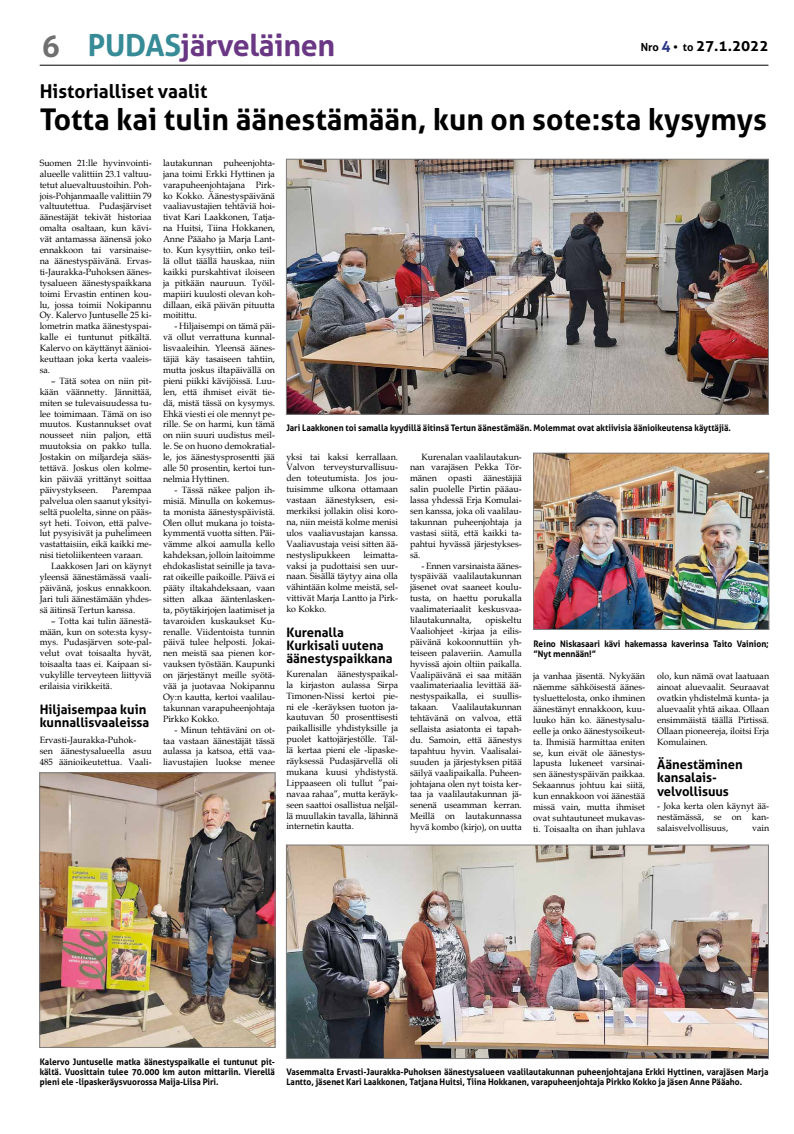
<style>
.page{position:relative;width:794px;height:1134px;background:#fff}
.page>*{position:absolute;margin:0;border:0;box-sizing:border-box;transform-origin:0 0}
.t1{font:700 30.3px "Aller";letter-spacing:-.01em;color:#6a3784}
.t2{font:700 30px "Aller";color:#000}
.t3{font:700 19px "Aller";color:#000}
.t4{font:700 15.2px "Aller";color:#000}
.t5{font:700 13px/13.2px "Aller";color:#000}
.t6{font:9.1px/10.9px "Book Antiqua";color:#000;text-align:justify}
.t7{font:700 9px/10px "Aller";color:#000;scale:.94 1}
.s1{font-size:30px;color:#706f6f}
.s2{color:#368b97}
.s3{font-size:11.1px}
.s4{color:#283583}
</style>
<div class="page">
<hr style="left:40px;top:65px;width:728px;height:1px;background:#000">
<img style="left:41px;top:774px;width:232px;height:272px">
<div style="left:39px;top:772px;width:236px;height:276px;border:1px solid #7c7b7b"></div>
<img style="left:288px;top:161px;width:478px;height:252px">
<div style="left:286px;top:159px;width:482px;height:256px;border:1px solid #7c7b7b"></div>
<img style="left:288px;top:847px;width:478px;height:210px">
<div style="left:286px;top:845px;width:482px;height:214px;border:1px solid #7c7b7b"></div>
<img style="left:535px;top:455px;width:232px;height:173px">
<div style="left:533px;top:453px;width:236px;height:177px;border:1px solid #7c7b7b"></div>
<h1 class="t1" style="left:42px;top:26px;width:295px"><span class="s1">6</span> <span class="s2">PUDAS</span>järveläinen</h1>
<h3 class="t4" style="left:641px;top:37px;width:129px"><span class="s3">Nro</span> <span class="s4">4</span> <span class="s3">• to</span> 27.1.2022</h3>
<h3 class="t3" style="left:40px;top:79px;width:169px">Historialliset vaalit</h3>
<h2 class="t2" style="left:40px;top:100px;width:728px">Totta kai tulin äänestämään, kun on sote:sta kysymys</h2>
<p class="t6" style="left:163px;top:157px;width:113px">lautakunnan puheenjohta&shy;jana toimi Erkki Hyttinen ja varapuheenjohtajana Pirk&shy;ko Kokko. Äänestyspäivänä vaaliavustajien tehtäviä hoi&shy;tivat Kari Laakkonen, Tatja&shy;na Huitsi, Tiina Hokkanen, Anne Pääaho ja Marja Lant&shy;to. Kun kysyttiin, onko teil&shy;lä ollut täällä hauskaa, niin kaikki purskahtivat iloiseen ja pitkään nauruun. Työil&shy;mapiiri kuulosti olevan koh&shy;dillaan, eikä päivän pituutta moitittu.</p>
<p class="t6" style="left:163px;top:321px;width:113px;text-indent:11px">- Hiljaisempi on tämä päi&shy;vä ollut verrattuna kunnal&shy;lisvaaleihin. Yleensä äänes&shy;täjiä käy tasaiseen tahtiin, mutta joskus iltapäivällä on pieni piikki kävijöissä. Luu&shy;len, että ihmiset eivät tie&shy;dä, mistä tässä on kysymys.<br>Ehkä viesti ei ole mennyt pe&shy;rille. Se on harmi, kun tämä on niin suuri uudistus meil&shy;le. Se on huono demokratial&shy;le, jos äänestysprosentti jää alle 50 prosentin, kertoi tun&shy;nelmia Hyttinen.</p>
<p class="t6" style="left:163px;top:484px;width:113px;text-indent:11px">- Tässä näkee paljon ih&shy;misiä. Minulla on kokemus&shy;ta monista äänestyspäivistä.<br>Olen ollut mukana jo toista&shy;kymmentä vuotta sitten. Päi&shy;vämme alkoi aamulla kello kahdeksan, jolloin laitoimme ehdokaslistat seinille ja tava&shy;rat oikeille paikoille. Päivä ei pääty iltakahdeksaan, vaan sitten alkaa ääntenlasken&shy;ta, pöytäkirjojen laatimiset ja tavaroiden kuskaukset Ku&shy;renalle. Viidentoista tunnin päivä tulee helposti. Jokai&shy;nen meistä saa pienen kor&shy;vauksen työstään. Kaupunki on järjestänyt meille syötä&shy;vää ja juotavaa Nokipannu Oy:n kautta, kertoi vaalilau&shy;takunnan varapuheenjohtaja Pirkko Kokko.</p>
<p class="t6" style="left:163px;top:724px;width:113px;text-indent:11px">- Minun tehtäväni on ot&shy;taa vastaan äänestäjät tässä aulassa ja katsoa, että vaa&shy;liavustajien luokse menee</p>
<p class="t6" style="left:40px;top:157px;width:113px">Suomen 21:lle hyvinvointi&shy;alueelle valittiin 23.1 valtuu&shy;tetut aluevaltuustoihin. Poh&shy;jois-Pohjanmaalle valittiin 79 valtuutettua. Pudasjärviset äänestäjät tekivät historiaa omalta osaltaan, kun kävi&shy;vät antamassa äänensä joko ennakkoon tai varsinaise&shy;na äänestyspäivänä. Ervas&shy;ti-Jaurakka-Puhoksen äänes&shy;tysalueen äänestyspaikkana toimi Ervastin entinen kou&shy;lu, jossa toimii Nokipannu Oy. Kalervo Juntuselle 25 ki&shy;lometrin matka äänestyspai&shy;kalle ei tuntunut pitkältä.<br>Kalervo on käyttänyt äänioi&shy;keuttaan joka kerta vaaleis&shy;sa.</p>
<p class="t6" style="left:40px;top:375px;width:113px;text-indent:11px">– Tätä sotea on niin pit&shy;kään väännetty. Jännittää, miten se tulevaisuudessa tu&shy;lee toimimaan. Tämä on iso muutos. Kustannukset ovat nousseet niin paljon, että muutoksia on pakko tulla.<br>Jostakin on miljardeja sääs&shy;tettävä. Joskus olen kolme&shy;kin päivää yrittänyt soittaa päivystykseen.</p>
<p class="t7" style="left:286px;top:423px;width:474px">Jari Laakkonen toi samalla kyydillä äitinsä Tertun äänestämään. Molemmat ovat aktiivisia äänioikeutensa käyttäjiä.</p>
<p class="t6" style="left:286px;top:451px;width:113px">yksi tai kaksi kerrallaan.<br>Valvon terveysturvallisuu&shy;den toteutumista. Jos jou&shy;tuisimme ulkona ottamaan vastaan äänestyksen, esi&shy;merkiksi jollakin olisi koro&shy;na, niin meistä kolme menisi ulos vaaliavustajan kanssa.<br>Vaaliavustaja veisi sitten ää&shy;nestyslipukkeen</p>
<p class="t6" style="left:410px;top:451px;width:113px;text-indent:11px">Kurenalan vaalilautakun&shy;nan varajäsen Pekka Tör&shy;mänen</p>
<p class="t6" style="left:410px;top:473px;width:113px;text-indent:73px">äänestäjiä salin puolelle Pirtin pääau&shy;lassa yhdessä Erja Komulai&shy;sen kanssa, joka oli vaalilau&shy;takunnan puheenjohtaja ja vastasi siitä, että kaikki ta&shy;pahtui hyvässä järjestykses&shy;sä.</p>
<p class="t6" style="left:410px;top:560px;width:113px;text-indent:11px">- Ennen varsinaista äänes&shy;tyspäivää vaalilautakunnan jäsenet ovat saaneet koulu&shy;tusta, on haettu porukalla vaalimateriaalit keskusvaa&shy;lilautakunnalta,</p>
<p class="t6" style="left:448px;top:473px;width:25px">opasti</p>
<p class="t6" style="left:112px;top:484px;width:41px">Parempaa</p>
<p class="t6" style="left:40px;top:495px;width:113px">palvelua olen saanut yksityi-</p>
<p class="t6" style="left:40px;top:506px;width:113px">seltä puolelta, sinne on pääs-</p>
<p class="t6" style="left:40px;top:517px;width:113px">syt heti. Toivon, että palve-</p>
<p class="t6" style="left:40px;top:528px;width:113px">lut pysyisivät ja puhelimeen</p>
<p class="t6" style="left:40px;top:539px;width:113px">vastattaisiin, eikä kaikki me-</p>
<p class="t6" style="left:40px;top:549px;width:105px">nisi tietoliikenteen varaan.</p>
<p class="t6" style="left:51px;top:560px;width:102px">Laakkosen Jari on käynyt</p>
<p class="t6" style="left:40px;top:571px;width:113px">yleensä äänestämässä vaali-</p>
<p class="t6" style="left:40px;top:582px;width:113px">päivänä, joskus ennakkoon.</p>
<p class="t6" style="left:40px;top:593px;width:113px">Jari tuli äänestämään yhdes-</p>
<p class="t6" style="left:40px;top:604px;width:97px">sä äitinsä Tertun kanssa.</p>
<p class="t6" style="left:40px;top:615px;width:113px;text-indent:11px">– Totta kai tulin äänestä&shy;mään, kun on sote:sta kysy&shy;mys. Pudasjärven sote-pal&shy;velut ovat toisaalta hyvät, toisaalta taas ei. Kaipaan si&shy;vukylille terveyteen liittyviä erilaisia virikkeitä.</p>
<h3 class="t5" style="left:40px;top:702px;width:111px">Hiljaisempaa kuin kunnallisvaaleissa</h3>
<p class="t6" style="left:40px;top:735px;width:113px;text-align:left">Ervasti-Jaurakka-Puhok&shy;sen äänestysalueella asuu<br>485 äänioikeutettua. Vaali-</p>
<p class="t6" style="left:286px;top:549px;width:113px;text-indent:77px">leimatta&shy;vaksi ja pudottaisi sen uur&shy;naan. Sisällä täytyy aina olla vähintään kolme meistä, sel&shy;vittivät Marja Lantto ja Pirk&shy;ko Kokko.</p>
<h3 class="t5" style="left:286px;top:625px;width:108px">Kurenalla<br>Kurkisali uutena äänestyspaikkana</h3>
<p class="t6" style="left:286px;top:668px;width:113px">Kurenalan äänestyspaikal&shy;la kirjaston aulassa Sirpa Timonen-Nissi kertoi pie&shy;ni ele -keräyksen tuoton ja&shy;kautuvan 50 prosenttisesti paikallisille yhdistyksille ja puolet kattojärjestölle. Täl&shy;lä kertaa pieni ele -lipaske&shy;räyksessä Pudasjärvellä oli mukana kuusi yhdistystä.<br>Lippaaseen oli tullut ”pai&shy;navaa rahaa”, mutta keräyk&shy;seen saattoi osallistua neljäl&shy;lä muullakin tavalla, lähinnä internetin kautta.</p>
<p class="t6" style="left:410px;top:614px;width:113px;text-indent:75px">opiskeltu Vaaliohjeet -kirjaa ja eilis&shy;päivänä kokoonnuttiin yh&shy;teiseen palaveriin. Aamulla hyvissä ajoin oltiin paikalla.<br>Vaalipäivänä ei saa mitään vaalimateriaalia levittää ää&shy;nestyspaikalla, ei suullis&shy;takaan.</p>
<p class="t7" style="left:533px;top:638px;width:252px">Reino Niskasaari kävi hakemassa kaverinsa Taito Vainion; ”Nyt mennään!”</p>
<p class="t6" style="left:533px;top:670px;width:113px">ja vanhaa jäsentä. Nykyään näemme sähköisestä äänes&shy;tysluettelosta, onko ihminen äänestänyt ennakkoon, kuu&shy;luuko hän ko. äänestysalu&shy;eelle ja onko äänestysoikeut&shy;ta. Ihmisiä harmittaa eniten se, kun eivät ole äänestys&shy;lapusta lukeneet varsinai&shy;sen äänestyspäivän paikkaa.<br>Sekaannus johtuu kai siitä, kun ennakkoon voi äänestää missä vain, mutta ihmiset ovat suhtautuneet mukavas&shy;ti. Toisaalta on ihan juhlava</p>
<p class="t6" style="left:657px;top:670px;width:113px">olo, kun nämä ovat laatuaan ainoat aluevaalit. Seuraavat ovatkin yhdistelmä kunta- ja aluevaalit yhtä aikaa. Ollaan ensimmäistä täällä Pirtissä.<br>Ollaan pioneereja, iloitsi Erja Komulainen.</p>
<p class="t6" style="left:410px;top:701px;width:113px;text-indent:42px">Vaalilautakunnan tehtävänä on valvoa, että sellaista asiatonta ei tapah&shy;du. Samoin, että äänestys tapahtuu hyvin. Vaalisalai&shy;suuden ja järjestyksen pitää säilyä vaalipaikalla. Puheen&shy;johtajana olen nyt toista ker&shy;taa ja vaalilautakunnan jä&shy;senenä useamman kerran.<br>Meillä on lautakunnassa hyvä kombo (kirjo), on uutta</p>
<h3 class="t5" style="left:657px;top:758px;width:87px">Äänestäminen kansalais&shy;velvollisuus</h3>
<p class="t6" style="left:657px;top:800px;width:113px">- Joka kerta olen käynyt ää&shy;nestämässä, se on kan&shy;salaisvelvollisuus,</p>
<p class="t6" style="left:752px;top:822px;width:19px">vain</p>
<p class="t7" style="left:40px;top:1057px;width:252px;text-align:justify">Kalervo Juntuselle matka äänestyspaikalle ei tuntunut pit&shy;kältä. Vuosittain tulee 70.000 km auton mittariin. Vierellä pieni ele -lipaskeräysvuorossa Maija-Liisa Piri.</p>
<p class="t7" style="left:286px;top:1067px;width:514px">Vasemmalta Ervasti-Jaurakka-Puhoksen äänestysalueen vaalilautakunnan puheenjohtajana Erkki Hyttinen, varajäsen Marja<br>Lantto, jäsenet Kari Laakkonen, Tatjana Huitsi, Tiina Hokkanen, varapuheenjohtaja Pirkko Kokko ja jäsen Anne Pääaho.</p>
</div>
